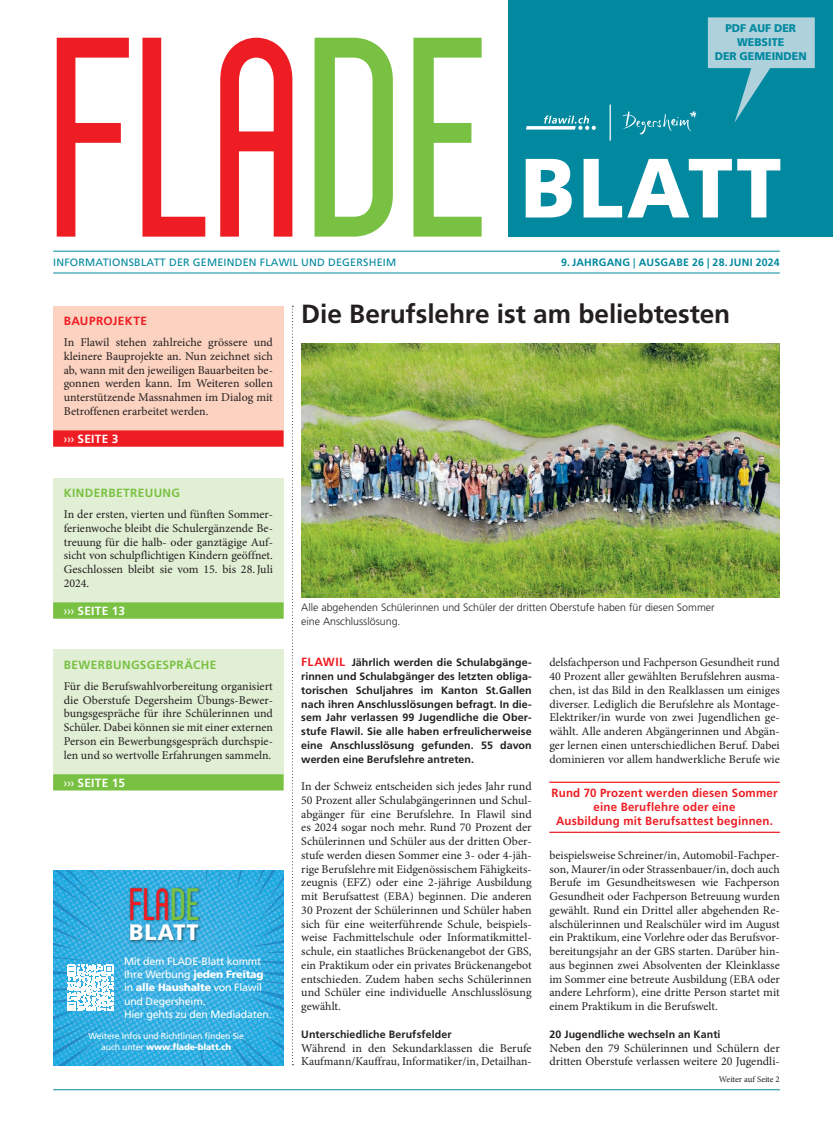
<style>
.page{position:relative;width:833px;height:1134px;background:#fff}
.page>*{position:absolute;margin:0;border:0;box-sizing:border-box;transform-origin:0 0}
.t1{font:284.12px "Sigward";color:#ee1d23;scale:.94 1}
.t2{font:900 84px "Frutiger LT Std";letter-spacing:.04em;color:#fff}
.t3{font:45.38px "Sigward";color:#ee1d23;scale:.94 1}
.t4{font:700 26.25px "Frutiger LT Std";letter-spacing:-.005em;color:#231f20}
.t5{font:900 22.38px "Frutiger LT Std";letter-spacing:.04em;color:#fff}
.t6{font:11.88px/13.8px "Minion Pro";color:#231f20;text-align:justify}
.t7{font:700 11.88px/13.8px "Frutiger LT Std";letter-spacing:.02em;color:#ee1d23;text-align:center}
.t8{font:700 11.88px "Frutiger LT Std";letter-spacing:.035em;color:#79c142}
.t9{font:700 11.88px "Frutiger LT Std";letter-spacing:.02em;color:#fff}
.t10{font:900 11.12px/13.9px "Frutiger LT Std";color:#0289a0;text-align:center;scale:.96 1}
.t11{font:700 10.62px/13.8px "Frutiger LT Std";letter-spacing:.01em;color:#231f20;text-align:justify}
.t12{font:10.62px/13.1px "Frutiger LT Std";letter-spacing:-.02em;color:#fff}
.t13{font:300 10.62px/13.8px "Frutiger LT Std";color:#231f20}
.t14{font:10.62px "Frutiger LT Std";letter-spacing:.02em;color:#0289a0}
.t15{font:700 10.62px "Frutiger LT Std";letter-spacing:.02em;color:#0289a0}
.t16{font:8.75px/10.5px "Frutiger LT Std";letter-spacing:-.02em;color:#fff;text-align:center}
.t17{font:8.75px "Minion Pro";letter-spacing:-.005em;color:#231f20}
.s1{color:#79c142}
.s2{font-weight:400}
.s3{font-weight:900}
.s4{font-size:11.88px;color:#ee1d23}
</style>
<div class="page">
<hr style="left:53px;top:251px;width:727px;height:1px;background:#0289a0">
<hr style="left:53px;top:272px;width:727px;height:1px;background:#0289a0">
<div style="left:508px;top:0;width:325px;height:237px;background:#0289a0"></div>
<svg style="left:526px;top:116px;width:70px;height:14px"></svg>
<svg style="left:622px;top:111px;width:75px;height:24px"></svg>
<hr style="left:609px;top:105px;width:2px;height:36px;background:#fff">
<svg style="left:708px;top:17px;width:106px;height:106px"></svg>
<hr style="left:53px;top:1089px;width:727px;height:1px;background:#0289a0">
<svg style="left:292px;top:306px;width:1px;height:759px"></svg>
<img style="left:53px;top:870px;width:230px;height:195px">
<svg style="left:67px;top:965px;width:46px;height:46px"></svg>
<div style="left:128px;top:886px;width:74px;height:57px;background:#231f20;opacity:.5"></div>
<hr style="left:549px;top:782px;width:231px;height:1px;background:#ee1d23">
<hr style="left:549px;top:832px;width:231px;height:1px;background:#ee1d23">
<div style="left:53px;top:306px;width:230px;height:140px;background:#fcd2c0"></div>
<div style="left:53px;top:430px;width:230px;height:17px;background:#ee1d23"></div>
<div style="left:53px;top:478px;width:230px;height:140px;background:#e1efd4"></div>
<div style="left:53px;top:602px;width:230px;height:17px;background:#79c142"></div>
<div style="left:53px;top:650px;width:230px;height:140px;background:#e1efd4"></div>
<div style="left:53px;top:774px;width:230px;height:16px;background:#79c142"></div>
<img style="left:301px;top:343px;width:479px;height:255px">
<h1 class="t1" style="left:57px;top:18px;width:472px">FlA<span class="s1">DE</span></h1>
<p class="t14" style="left:53px;top:256px;width:344px">INFORMATIONSBLATT DER GEMEINDEN FLAWIL UND DEGERSHEIM</p>
<p class="t10" style="left:714px;top:21px;width:98px">PDF AUF DER<br>WEBSITE<br>DER GEMEINDEN</p>
<h2 class="t2" style="left:521px;top:137px;width:262px">BLATT</h2>
<p class="t15" style="left:561px;top:256px;width:220px">9.JAHRGANG <span class="s2">|</span> AUSGABE 26 | 28.JUNI 2024</p>
<p class="t7" style="left:64px;top:314px;width:85px">BAUPROJEKTE</p>
<p class="t6" style="left:64px;top:335px;width:211px">In Flawil stehen zahlreiche grössere und kleinere Bauprojekte an. Nun zeichnet sich ab, wann mit den jeweiligen Bauarbeiten be&shy;gonnen werden kann. Im Weiteren sollen unterstützende Massnahmen im Dialog mit Betroffenen erarbeitet werden.</p>
<p class="t9" style="left:64px;top:432px;width:56px"><span class="s2">›››</span> SEITE 3</p>
<p class="t8" style="left:64px;top:486px;width:118px">KINDERBETREUUNG</p>
<p class="t6" style="left:64px;top:507px;width:211px">In der ersten, vierten und fünften Sommer&shy;ferienwoche bleibt die Schulergänzende Be&shy;treuung für die halb- oder ganztägige Auf&shy;sicht von schulpflichtigen Kindern geöffnet.<br>Geschlossen bleibt sie vom 15. bis 28.Juli 2024.</p>
<p class="t9" style="left:64px;top:604px;width:63px"><span class="s2">›››</span> SEITE 13</p>
<p class="t8" style="left:64px;top:658px;width:154px">BEWERBUNGSGESPRÄCHE</p>
<p class="t6" style="left:64px;top:679px;width:211px">Für die Berufswahlvorbereitung organisiert die Oberstufe Degersheim Übungs-Bewer&shy;bungsgespräche für ihre Schülerinnen und Schüler. Dabei können sie mit einer externen Person ein Bewerbungsgespräch durchspie&shy;len und so wertvolle Erfahrungen sammeln.</p>
<p class="t9" style="left:64px;top:775px;width:63px"><span class="s2">›››</span> SEITE 15</p>
<h3 class="t3" style="left:130px;top:885px;width:77px">FlA<span class="s1">DE</span></h3>
<h3 class="t5" style="left:129px;top:919px;width:71px">BLATT</h3>
<p class="t12" style="left:124px;top:955px;width:149px">Mit dem FLADE-Blatt kommt<br>Ihre Werbung <span class="s3">jeden Freitag </span>in <span class="s3">alle Haushalte</span> von Flawil und Degersheim.<br>Hier gehts zu den Mediadaten.</p>
<p class="t16" style="left:88px;top:1031px;width:157px">Weitere Infos und Richtlinien finden Sie auch unter <span class="s3">www.flade-blatt.ch</span></p>
<h3 class="t4" style="left:301px;top:298px;width:430px">Die Berufslehre ist am beliebtesten</h3>
<p class="t13" style="left:301px;top:601px;width:415px">Alle abgehenden Schülerinnen und Schüler der dritten Oberstufe haben für diesen Sommer eine Anschlusslösung.</p>
<p class="t11" style="left:301px;top:656px;width:232px"><span class="s4">FLAWIL</span> Jährlich werden die Schulabgänge&shy;rinnen und Schulabgänger des letzten obliga&shy;torischen Schuljahres im Kanton St.Gallen nach ihren Anschlusslösungen befragt. In die&shy;sem Jahr verlassen 99 Jugendliche die Ober&shy;stufe Flawil. Sie alle haben erfreulicherweise eine Anschlusslösung gefunden. 55 davon werden eine Berufslehre antreten.</p>
<p class="t6" style="left:301px;top:780px;width:232px">In der Schweiz entscheiden sich jedes Jahr rund 50 Prozent aller Schulabgängerinnen und Schul&shy;abgänger für eine Berufslehre. In Flawil sind es 2024 sogar noch mehr. Rund 70 Prozent der Schülerinnen und Schüler aus der dritten Ober&shy;stufe werden diesen Sommer eine 3- oder 4-jäh&shy;rige Berufslehre mit Eidgenössischem Fähigkeits&shy;zeugnis (EFZ) oder eine 2-jährige Ausbildung mit Berufsattest (EBA) beginnen. Die anderen 30 Prozent der Schülerinnen und Schüler haben sich für eine weiterführende Schule, beispiels&shy;weise Fachmittelschule oder Informatikmittel&shy;schule, ein staatliches Brückenangebot der GBS, ein Praktikum oder ein privates Brückenangebot entschieden. Zudem haben sechs Schülerinnen und Schüler eine individuelle Anschlusslösung gewählt.</p>
<p class="t11" style="left:301px;top:1027px;width:152px">Unterschiedliche Berufsfelder</p>
<p class="t6" style="left:301px;top:1041px;width:232px">Während in den Sekundarklassen die Berufe<br>Kaufmann/Kauffrau, Informatiker/in, Detailhan-</p>
<p class="t6" style="left:549px;top:656px;width:232px">delsfachperson und Fachperson Gesundheit rund 40 Prozent aller gewählten Berufslehren ausma&shy;chen, ist das Bild in den Realklassen um einiges diverser. Lediglich die Berufslehre als Montage-Elektriker/in wurde von zwei Jugendlichen ge&shy;wählt. Alle anderen Abgängerinnen und Abgän&shy;ger lernen einen unterschiedlichen Beruf. Dabei dominieren vor allem handwerkliche Berufe wie</p>
<p class="t7" style="left:551px;top:786px;width:227px">Rund 70 Prozent werden diesen Sommer eine Beruflehre oder eine<br>Ausbildung mit Berufsattest beginnen.</p>
<p class="t6" style="left:549px;top:848px;width:232px">beispielsweise Schreiner/in, Automobil-Fachper&shy;son, Maurer/in oder Strassenbauer/in, doch auch Berufe im Gesundheitswesen wie Fachperson Gesundheit oder Fachperson Betreuung wurden gewählt. Rund ein Drittel aller abgehenden Re&shy;alschülerinnen und Realschüler wird im August ein Praktikum, eine Vorlehre oder das Berufsvor&shy;bereitungsjahr an der GBS starten. Darüber hin&shy;aus beginnen zwei Absolventen der Kleinklasse im Sommer eine betreute Ausbildung (EBA oder andere Lehrform), eine dritte Person startet mit einem Praktikum in die Berufswelt.</p>
<p class="t11" style="left:549px;top:1027px;width:173px">20 Jugendliche wechseln an Kanti</p>
<p class="t6" style="left:549px;top:1041px;width:232px">Neben den 79 Schülerinnen und Schülern der dritten Oberstufe verlassen weitere 20 Jugendli-</p>
<p class="t17" style="left:719px;top:1073px;width:62px">Weiter auf Seite 2</p>
</div>
